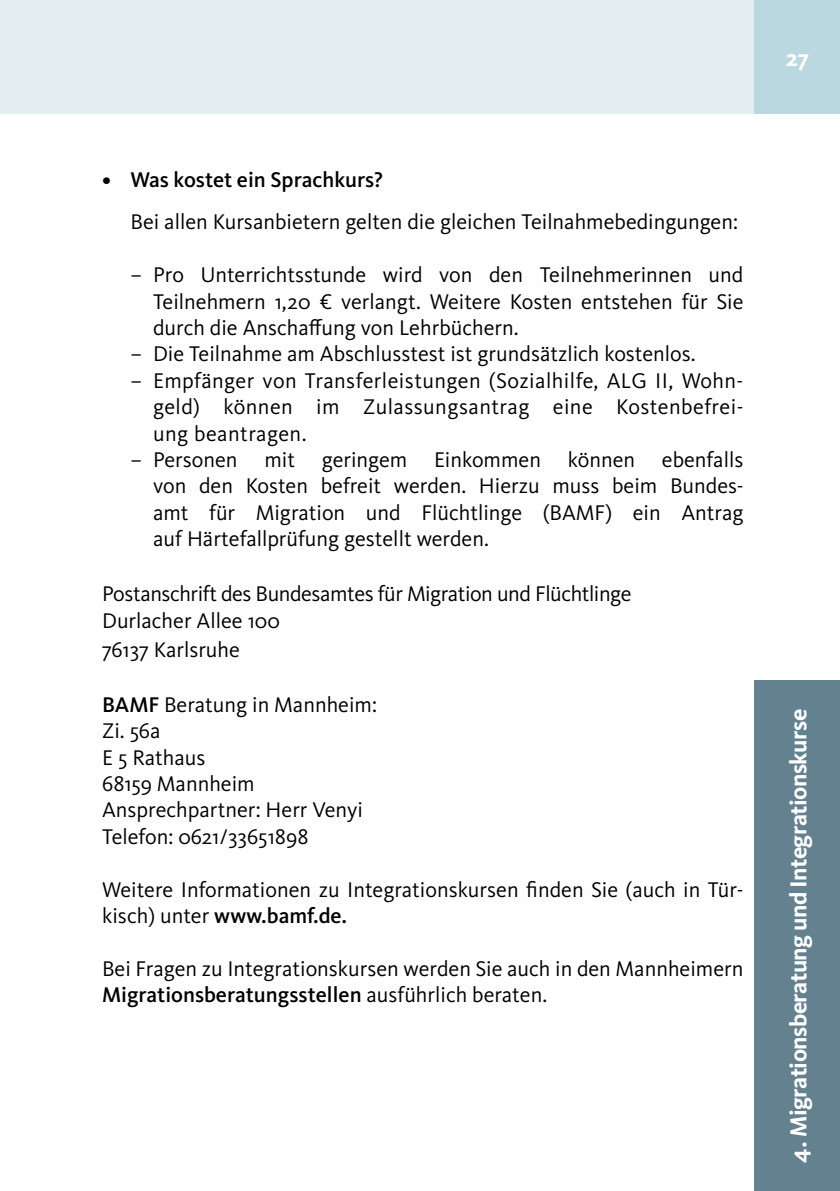
<style>
.page{position:relative;width:840px;height:1191px;background:#fff}
.page>*{position:absolute;margin:0;border:0;box-sizing:border-box;transform-origin:0 0}
.t1{font:700 24px "Kievit Pro";letter-spacing:-.02em;color:#fff}
.t2{font:22px/26.4px "Kievit Pro";color:#000;text-align:justify}
.t3{font:22px/26.4px "Kievit Pro";letter-spacing:-.02em;color:#000}
.t4{font:500 22px "Kievit Pro";color:#000}
.s1{font-weight:500}
</style>
<div class="page">
<div style="left:0;top:0;width:839px;height:113px;background:#e4eff2"></div>
<div style="left:754px;top:0;width:85px;height:113px;background:#bbd7df"></div>
<div style="left:754px;top:680px;width:85px;height:511px;background:#64818f"></div>
<p class="t4" style="left:102px;top:166px;width:282px">• Was kostet ein Sprachkurs?</p>
<p class="t2" style="left:130px;top:209px;width:608px">Bei allen Kursanbietern gelten die gleichen Teilnahmebedingungen:</p>
<p class="t2" style="left:153px;top:261px;width:591px;text-indent:-23px">– Pro Unterrichtsstunde wird von den Teilnehmerinnen und Teilnehmern 1,20 € verlangt. Weitere Kosten entstehen für Sie durch die Anschaffung von Lehrbüchern.</p>
<p class="t2" style="left:130px;top:341px;width:566px">– Die Teilnahme am Abschlusstest ist grundsätzlich kostenlos.</p>
<p class="t2" style="left:153px;top:367px;width:591px;text-indent:-23px">– Empfänger von Transferleistungen (Sozialhilfe, ALG II, Wohn&shy;geld) können im Zulassungsantrag eine Kostenbefrei&shy;ung beantragen.</p>
<p class="t2" style="left:153px;top:446px;width:591px;text-indent:-23px">– Personen mit geringem Einkommen können ebenfalls von den Kosten befreit werden. Hierzu muss beim Bundes&shy;amt für Migration und Flüchtlinge (BAMF) ein Antrag auf Härtefallprüfung gestellt werden.</p>
<p class="t3" style="left:102px;top:581px;width:530px">Postanschrift des Bundesamtes für Migration und Flüchtlinge<br>Durlacher Allee 100</p>
<p class="t2" style="left:102px;top:636px;width:139px">76137 Karlsruhe</p>
<p class="t2" style="left:102px;top:691px;width:276px;text-align:left"><span class="s1">BAMF</span> Beratung in Mannheim:<br>Zi. 56a<br>E 5 Rathaus<br>68159 Mannheim<br>Ansprechpartner: Herr Venyi<br>Telefon: 0621/33651898</p>
<p class="t2" style="left:102px;top:876px;width:642px">Weitere Informationen zu Integrationskursen finden Sie (auch in Tür&shy;kisch) unter <span class="s1">www.bamf.de.</span></p>
<p class="t2" style="left:102px;top:955px;width:642px">Bei Fragen zu Integrationskursen werden Sie auch in den Mannheimern<br><span class="s1">Migrationsberatungsstellen</span> ausführlich beraten.</p>
<p class="t1" style="left:785px;top:43px;width:25px">27</p>
<p class="t1" style="left:783px;top:1162px;width:455px;rotate:-90deg">4. Migrationsberatung und Integrationskurse</p>
</div>
